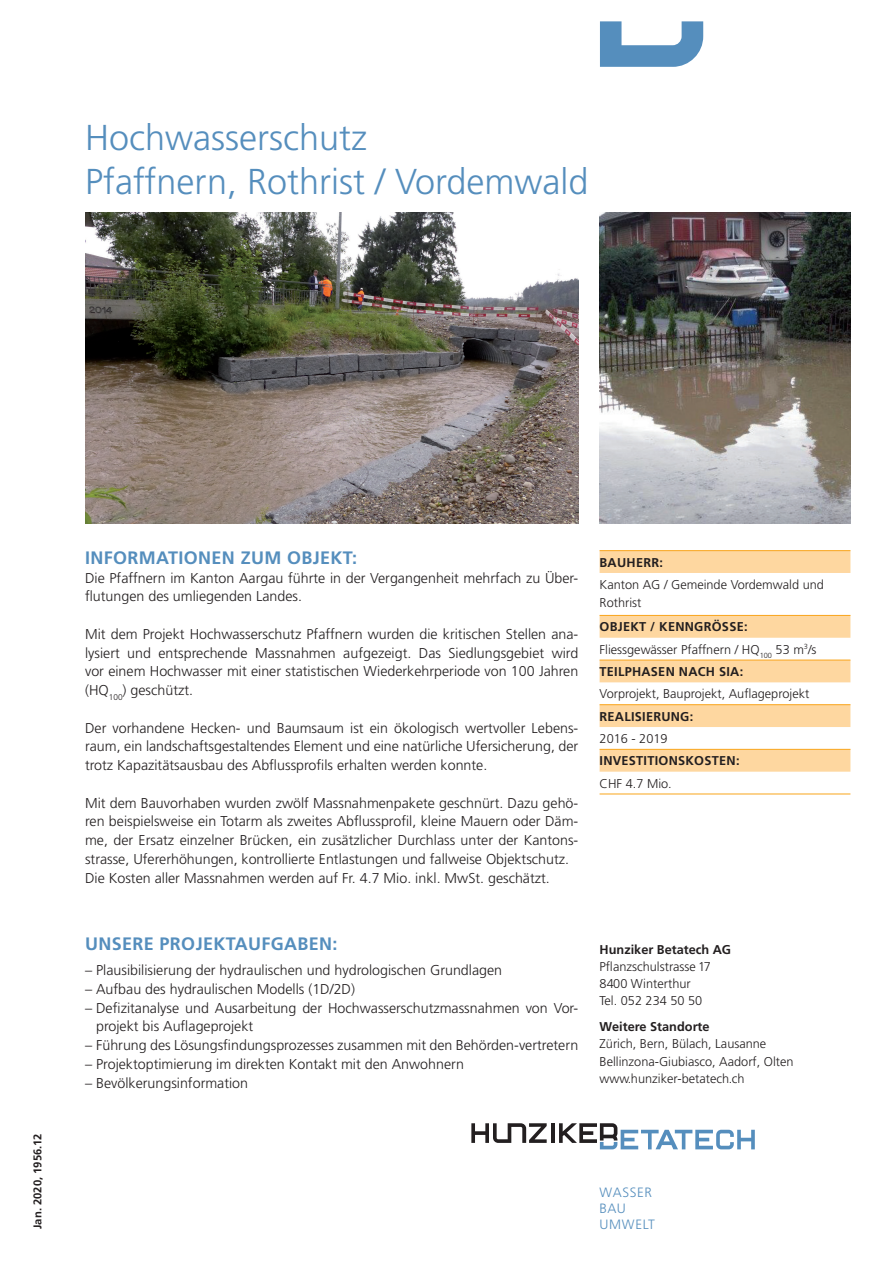
<style>
.page{position:relative;width:893px;height:1263px;background:#fff}
.page>*{position:absolute;margin:0;border:0;box-sizing:border-box;transform-origin:0 0}
.t1{font:300 36px/43.2px "Frutiger LT Std";color:#558ebd}
.t2{font:700 18px "Frutiger LT Std";letter-spacing:.02em;color:#558ebd}
.t3{font:300 14.25px/18.8px "Frutiger LT Std";color:#231f20}
.t4{font:300 13.5px/16.2px "Frutiger LT Std";letter-spacing:.05em;color:#558ebd}
.t5{font:300 12.75px/17.2px "Frutiger LT Std";color:#231f20}
.t6{font:700 12.75px/22.4px "Frutiger LT Std";letter-spacing:.02em;color:#231f20}
.t7{font:700 12.75px "Frutiger LT Std";color:#231f20}
.t8{font:700 11.25px "Frutiger LT Std";color:#231f20}
.s1{font-weight:300}
</style>
<div class="page">
<hr style="left:551px;top:1123px;width:3px;height:20px;background:#231f20">
<svg style="left:471px;top:1123px;width:76px;height:20px"></svg>
<svg style="left:559px;top:1123px;width:196px;height:26px"></svg>
<svg style="left:600px;top:21px;width:103px;height:46px"></svg>
<img style="left:600px;top:213px;width:250px;height:310px">
<img style="left:85px;top:213px;width:493px;height:310px">
<svg style="left:600px;top:551px;width:250px;height:221px"></svg>
<hr style="left:600px;top:550px;width:250px;height:1px;background:#f9a51b">
<hr style="left:600px;top:615px;width:250px;height:1px;background:#f9a51b">
<hr style="left:600px;top:794px;width:250px;height:1px;background:#f9a51b">
<hr style="left:600px;top:660px;width:250px;height:1px;background:#f9a51b">
<hr style="left:600px;top:704px;width:250px;height:1px;background:#f9a51b">
<hr style="left:600px;top:749px;width:250px;height:1px;background:#f9a51b">
<h1 class="t1" style="left:85px;top:117px;width:505px">Hochwasserschutz<br>Pfaffnern, Rothrist / Vordemwald</h1>
<p class="t8" style="left:31px;top:1229px;width:97px;rotate:-90deg">Jan. 2020, 1956.12</p>
<p class="t2" style="left:85px;top:547px;width:273px">INFORMATIONEN ZUM OBJEKT:</p>
<p class="t3" style="left:85px;top:568px;width:495px">Die Pfaffnern im Kanton Aargau führte in der Vergangenheit mehrfach zu Über&shy;flutungen des umliegenden Landes.</p>
<p class="t3" style="left:85px;top:625px;width:495px;text-align:justify">Mit dem Projekt Hochwasserschutz Pfaffnern wurden die kritischen Stellen ana&shy;lysiert und entsprechende Massnahmen aufgezeigt. Das Siedlungsgebiet wird vor einem Hochwasser mit einer statistischen Wiederkehrperiode von 100 Jahren (HQ<sub>100</sub>) geschützt.</p>
<p class="t3" style="left:85px;top:718px;width:495px;text-align:justify">Der vorhandene Hecken- und Baumsaum ist ein ökologisch wertvoller Lebens&shy;raum, ein landschaftsgestaltendes Element und eine natürliche Ufersicherung, der trotz Kapazitätsausbau des Abflussprofils erhalten werden konnte.</p>
<p class="t3" style="left:85px;top:793px;width:495px">Mit dem Bauvorhaben wurden zwölf Massnahmenpakete geschnürt. Dazu gehö&shy;ren beispielsweise ein Totarm als zweites Abflussprofil, kleine Mauern oder Däm&shy;me, der Ersatz einzelner Brücken, ein zusätzlicher Durchlass unter der Kantons&shy;strasse, Ufererhöhungen, kontrollierte Entlastungen und fallweise Objektschutz.<br>Die Kosten aller Massnahmen werden auf Fr. 4.7 Mio. inkl. MwSt. geschätzt.</p>
<p class="t2" style="left:85px;top:933px;width:254px">UNSERE PROJEKTAUFGABEN:</p>
<p class="t3" style="left:85px;top:961px;width:419px">– Plausibilisierung der hydraulischen und hydrologischen Grundlagen</p>
<p class="t3" style="left:85px;top:980px;width:272px">– Aufbau des hydraulischen Modells (1D/2D)</p>
<p class="t3" style="left:96px;top:999px;width:484px;text-indent:-11px">– Defizitanalyse und Ausarbeitung der Hochwasserschutzmassnahmen von Vor&shy;projekt bis Auflageprojekt</p>
<p class="t3" style="left:85px;top:1036px;width:495px">– Führung des Lösungsfindungsprozesses zusammen mit den Behörden-vertretern</p>
<p class="t3" style="left:85px;top:1055px;width:381px">– Projektoptimierung im direkten Kontakt mit den Anwohnern</p>
<p class="t3" style="left:85px;top:1074px;width:165px">– Bevölkerungsinformation</p>
<p class="t6" style="left:600px;top:551px;width:65px">BAUHERR:</p>
<p class="t5" style="left:600px;top:576px;width:226px;line-height:18px">Kanton AG / Gemeinde Vordemwald und<br>Rothrist</p>
<p class="t6" style="left:600px;top:616px;width:219px">OBJEKT / KENNGRÖSSE:<br><span class="s1">Fliessgewässer Pfaffnern / HQ</span><sub>100</sub> <span class="s1">53 m</span><sup>3</sup><span class="s1">/s<br></span>TEILPHASEN NACH SIA:</p>
<p class="t5" style="left:600px;top:685px;width:211px">Vorprojekt, Bauprojekt, Auflageprojekt</p>
<p class="t6" style="left:600px;top:705px;width:95px">REALISIERUNG:</p>
<p class="t5" style="left:600px;top:730px;width:70px">2016 - 2019</p>
<p class="t6" style="left:600px;top:750px;width:141px">INVESTITIONSKOSTEN:</p>
<p class="t5" style="left:600px;top:775px;width:74px">CHF 4.7 Mio.</p>
<p class="t7" style="left:600px;top:942px;width:133px">Hunziker Betatech AG</p>
<p class="t5" style="left:600px;top:958px;width:113px">Pflanzschulstrasse 17<br>8400 Winterthur<br>Tel. 052 234 50 50</p>
<p class="t7" style="left:600px;top:1019px;width:112px">Weitere Standorte</p>
<p class="t5" style="left:600px;top:1035px;width:196px">Zürich, Bern, Bülach, Lausanne<br>Bellinzona-Giubiasco, Aadorf, Olten www.hunziker-betatech.ch</p>
<p class="t4" style="left:600px;top:1184px;width:57px">WASSER<br>BAU<br>UMWELT</p>
</div>
